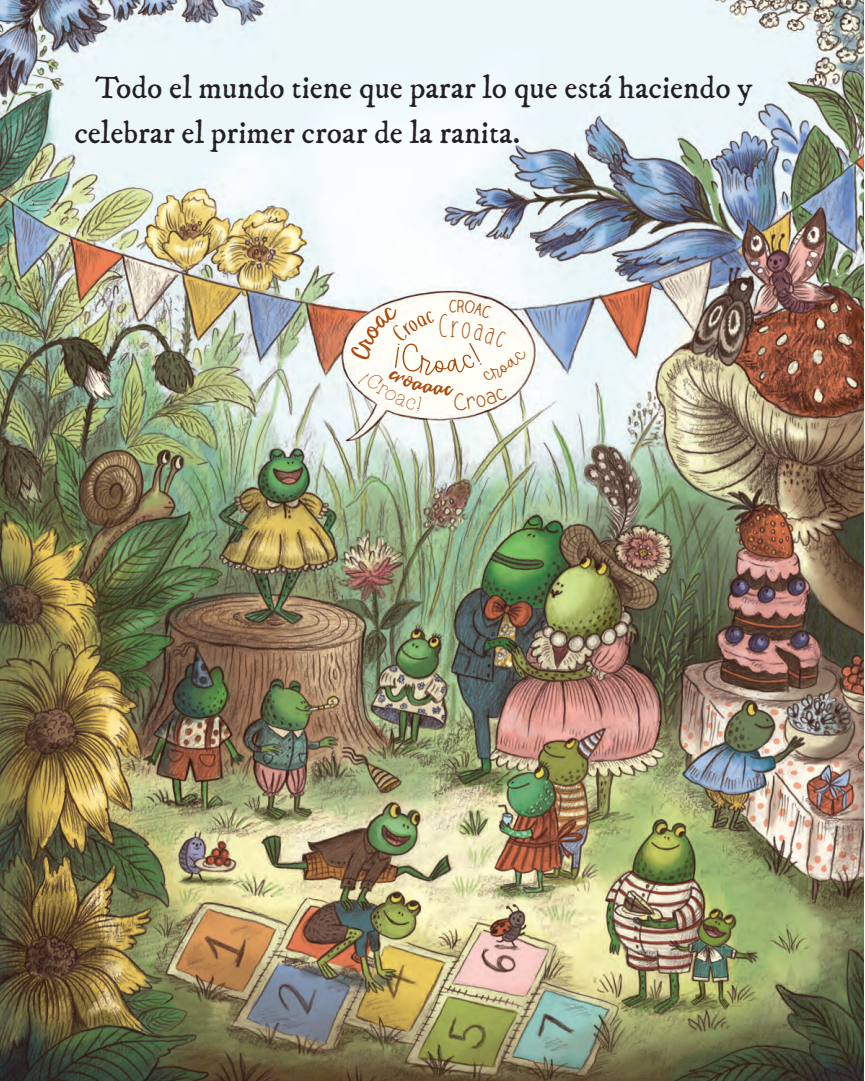
<style>
.page{position:relative;width:865px;height:1081px;background:#fff}
.page>*{position:absolute;margin:0;border:0;box-sizing:border-box;transform-origin:0 0}
.t1{font:33px "Fake Serif";color:#a84b0d}
.t2{font:31.5px/45px "IM FELL DW Pica Roman";color:#231f20}
.t3{font:24px "Georgia Belle Skinny";color:#a84b0d}
</style>
<div class="page">
<img style="left:0;top:0;width:864px;height:1080px">
<svg style="left:349px;top:299px;width:178px;height:112px"></svg>
<p class="t2" style="left:74px;top:66px;width:679px;text-indent:21px">Todo el mundo tiene que parar lo que está haciendo y celebrar el primer croar de la ranita.</p>
<p class="t1" style="left:445px;top:369px;width:8px">c</p>
<p class="t3" style="left:453px;top:388px;width:14px">C</p>
</div>
